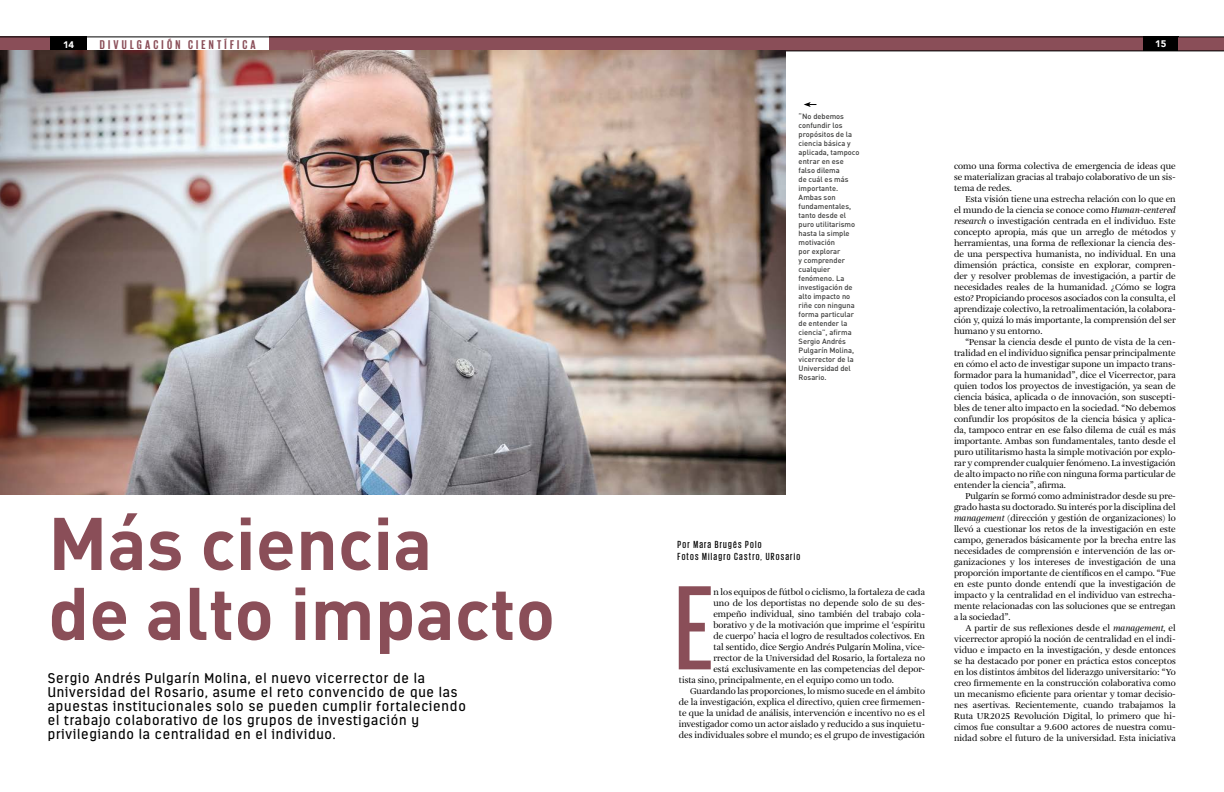
<style>
.page{position:relative;width:1224px;height:792px;background:#fff}
.page>*{position:absolute;margin:0;border:0;box-sizing:border-box;transform-origin:0 0}
.t1{font:500 122.6px "Giorgio Sans";color:#8a4e58}
.t2{font:700 73.3px/70px "DIN";color:#8a4e58}
.t3{font:14px/14px "Estandar";letter-spacing:.06em;color:#000}
.t4{font:700 13px "Giorgio Sans";letter-spacing:.25em;color:#8a4e58}
.t5{font:500 10.5px/12px "Giorgio Sans";letter-spacing:.12em;color:#000}
.t6{font:900 9.5px "Avenir";color:#fff}
.t7{font:9px/11px "Amalia Pro";color:#000;text-align:justify}
.t8{font:500 7.5px/9px "DIN";color:#3c3c3b}
.s1{font-style:italic}
</style>
<div class="page">
<svg style="left:0;top:37px;width:1224px;height:14px;background:#8c6066"></svg>
<img style="left:0;top:51px;width:786px;height:444px">
<svg style="left:804px;top:102px;width:12px;height:5px"></svg>
<p class="t6" style="left:63px;top:37px;width:13px">14</p>
<h3 class="t4" style="left:100px;top:38px;width:158px">DIVULGACIÓN CIENTÍFICA</h3>
<p class="t6" style="left:1155px;top:36px;width:13px">15</p>
<h2 class="t2" style="left:48px;top:506px;width:509px">Más ciencia<br>de alto impacto</h2>
<p class="t3" style="left:48px;top:671px;width:420px">Sergio Andrés Pulgarín Molina, el nuevo vicerrector de la Universidad del Rosario, asume el reto convencido de que las apuestas institucionales solo se pueden cumplir fortaleciendo el trabajo colaborativo de los grupos de investigación y privilegiando la centralidad en el individuo.</p>
<p class="t8" style="left:799px;top:112px;width:62px">“No debemos confundir los propósitos de la ciencia básica y aplicada, tampoco entrar en ese falso dilema<br>de cuál es más importante.<br>Ambas son fundamentales, tanto desde el puro utilitarismo hasta la simple motivación<br>por explorar<br>y comprender cualquier fenómeno. La investigación de alto impacto no riñe con ninguna forma particular de entender la ciencia”, afirma<br>Sergio Andrés<br>Pulgarín Molina, vicerrector de la<br>Universidad del<br>Rosario.</p>
<p class="t5" style="left:678px;top:538px;width:124px">Por Mara Brugés Polo<br>Fotos Milagro Castro, URosario</p>
<h1 class="t1" style="left:675px;top:568px;width:39px">E</h1>
<p class="t7" style="left:713px;top:587px;width:213px">n los equipos de fútbol o ciclismo, la fortaleza de cada</p>
<p class="t7" style="left:713px;top:598px;width:213px">uno de los deportistas no depende solo de su des-</p>
<p class="t7" style="left:713px;top:609px;width:213px">empeño individual, sino también del trabajo cola-</p>
<p class="t7" style="left:713px;top:620px;width:213px">borativo y de la motivación que imprime el ‘espíritu</p>
<p class="t7" style="left:713px;top:631px;width:213px">de cuerpo’ hacia el logro de resultados colectivos. En</p>
<p class="t7" style="left:713px;top:642px;width:213px">tal sentido, dice Sergio Andrés Pulgarín Molina, vice-</p>
<p class="t7" style="left:713px;top:653px;width:213px">rrector de la Universidad del Rosario, la fortaleza no</p>
<p class="t7" style="left:713px;top:664px;width:213px">está exclusivamente en las competencias del depor-</p>
<p class="t7" style="left:679px;top:675px;width:217px">tista sino, principalmente, en el equipo como un todo.</p>
<p class="t7" style="left:690px;top:686px;width:236px">Guardando las proporciones, lo mismo sucede en el ámbito</p>
<p class="t7" style="left:679px;top:697px;width:248px">de la investigación, explica el directivo, quien cree firmemen-</p>
<p class="t7" style="left:679px;top:708px;width:248px">te que la unidad de análisis, intervención e incentivo no es el</p>
<p class="t7" style="left:679px;top:719px;width:248px">investigador como un actor aislado y reducido a sus inquietu-</p>
<p class="t7" style="left:679px;top:730px;width:248px">des individuales sobre el mundo; es el grupo de investigación</p>
<p class="t7" style="left:954px;top:161px;width:223px">como una forma colectiva de emergencia de ideas que se materializan gracias al trabajo colaborativo de un sis&shy;tema de redes.</p>
<p class="t7" style="left:954px;top:194px;width:223px;text-indent:11px">Esta visión tiene una estrecha relación con lo que en el mundo de la ciencia se conoce como <span class="s1">Human-centered research</span> o investigación centrada en el individuo. Este concepto apropia, más que un arreglo de métodos y herramientas, una forma de reflexionar la ciencia des&shy;de una perspectiva humanista, no individual. En una dimensión práctica, consiste en explorar, compren&shy;der y resolver problemas de investigación, a partir de necesidades reales de la humanidad. ¿Cómo se logra esto? Propiciando procesos asociados con la consulta, el aprendizaje colectivo, la retroalimentación, la colabora&shy;ción y, quizá lo más importante, la comprensión del ser humano y su entorno.</p>
<p class="t7" style="left:954px;top:337px;width:223px;text-indent:11px">“Pensar la ciencia desde el punto de vista de la cen&shy;tralidad en el individuo significa pensar principalmente en cómo el acto de investigar supone un impacto trans&shy;formador para la humanidad”, dice el Vicerrector, para quien todos los proyectos de investigación, ya sean de ciencia básica, aplicada o de innovación, son suscepti&shy;bles de tener alto impacto en la sociedad. “No debemos confundir los propósitos de la ciencia básica y aplica&shy;da, tampoco entrar en ese falso dilema de cuál es más importante. Ambas son fundamentales, tanto desde el puro utilitarismo hasta la simple motivación por explo&shy;rar y comprender cualquier fenómeno. La investigación de alto impacto no riñe con ninguna forma particular de entender la ciencia”, afirma.</p>
<p class="t7" style="left:954px;top:491px;width:223px;text-indent:11px">Pulgarín se formó como administrador desde su pre&shy;grado hasta su doctorado. Su interés por la disciplina del <span class="s1">management</span> (dirección y gestión de organizaciones) lo llevó a cuestionar los retos de la investigación en este campo, generados básicamente por la brecha entre las necesidades de comprensión e intervención de las or&shy;ganizaciones y los intereses de investigación de una proporción importante de científicos en el campo. “Fue en este punto donde entendí que la investigación de impacto y la centralidad en el individuo van estrecha&shy;mente relacionadas con las soluciones que se entregan a la sociedad”.</p>
<p class="t7" style="left:954px;top:623px;width:223px;text-indent:11px">A partir de sus reflexiones desde el <span class="s1">management,</span> el vicerrector apropió la noción de centralidad en el indi&shy;viduo e impacto en la investigación, y desde entonces se ha destacado por poner en práctica estos conceptos en los distintos ámbitos del liderazgo universitario: “Yo creo firmemente en la construcción colaborativa como un mecanismo eficiente para orientar y tomar decisio&shy;nes asertivas. Recientemente, cuando trabajamos la Ruta UR2025 Revolución Digital, lo primero que hi&shy;cimos fue consultar a 9.600 actores de nuestra comu&shy;nidad sobre el futuro de la universidad. Esta iniciativa</p>
</div>
